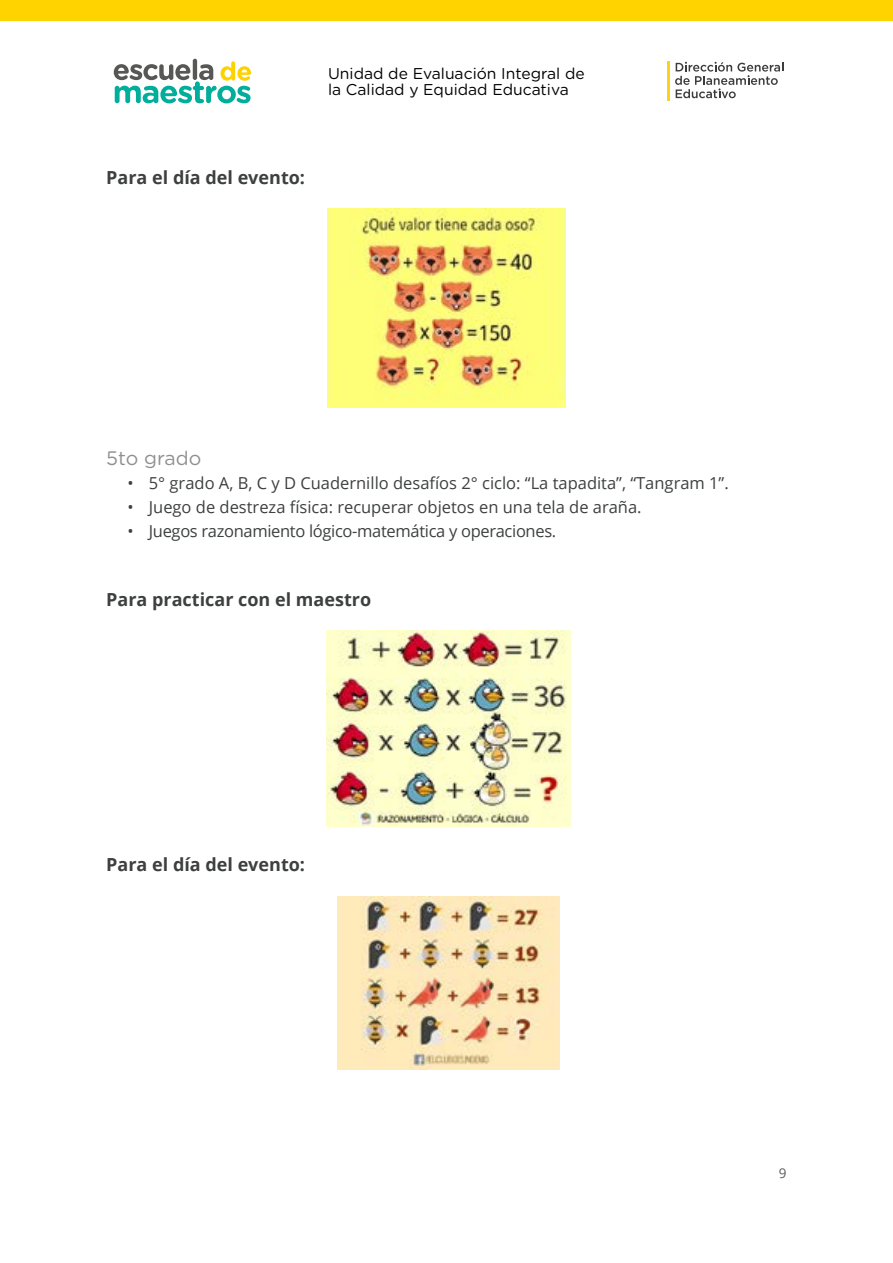
<style>
.page{position:relative;width:893px;height:1263px;background:#fff}
.page>*{position:absolute;margin:0;border:0;box-sizing:border-box;transform-origin:0 0}
.t1{font:19.5px "Gotham Rounded";color:#8f9091}
.t2{font:700 18px "Open Sans";color:#3e4040}
.t3{font:16.5px "Open Sans";color:#3e4040}
.t4{font:16.5px "Open Sans";letter-spacing:-.02em;color:#3e4040}
.t5{font:15.6px/16.2px "Gotham Rounded";color:#000}
.t6{font:13.5px "Open Sans";color:#5a5c5c}
</style>
<div class="page">
<div style="left:0;top:0;width:893px;height:21px;background:#ffd300"></div>
<hr style="left:193px;top:59px;width:4px;height:21px;background:#575756;border-radius:2px">
<svg style="left:114px;top:61px;width:137px;height:42px"></svg>
<hr style="left:668px;top:61px;width:2px;height:40px;background:#fdd315">
<svg style="left:675px;top:62px;width:108px;height:36px"></svg>
<img style="left:328px;top:209px;width:237px;height:199px">
<img style="left:327px;top:630px;width:244px;height:196px">
<img style="left:338px;top:896px;width:221px;height:173px">
<p class="t5" style="left:328px;top:64px;width:258px">Unidad de Evaluación Integral de la Calidad y Equidad Educativa</p>
<p class="t2" style="left:106px;top:165px;width:200px">Para el día del evento:</p>
<p class="t1" style="left:106px;top:444px;width:97px">5to grado</p>
<p class="t3" style="left:128px;top:471px;width:603px">• 5° grado A, B, C y D Cuadernillo desafíos 2° ciclo: “La tapadita”, “Tangram 1”.</p>
<p class="t3" style="left:128px;top:495px;width:516px">• Juego de destreza física: recuperar objetos en una tela de araña.</p>
<p class="t4" style="left:128px;top:519px;width:430px">• Juegos razonamiento lógico-matemática y operaciones.</p>
<p class="t2" style="left:106px;top:587px;width:266px">Para practicar con el maestro</p>
<p class="t2" style="left:106px;top:852px;width:200px">Para el día del evento:</p>
<p class="t6" style="left:779px;top:1163px;width:9px">9</p>
</div>
